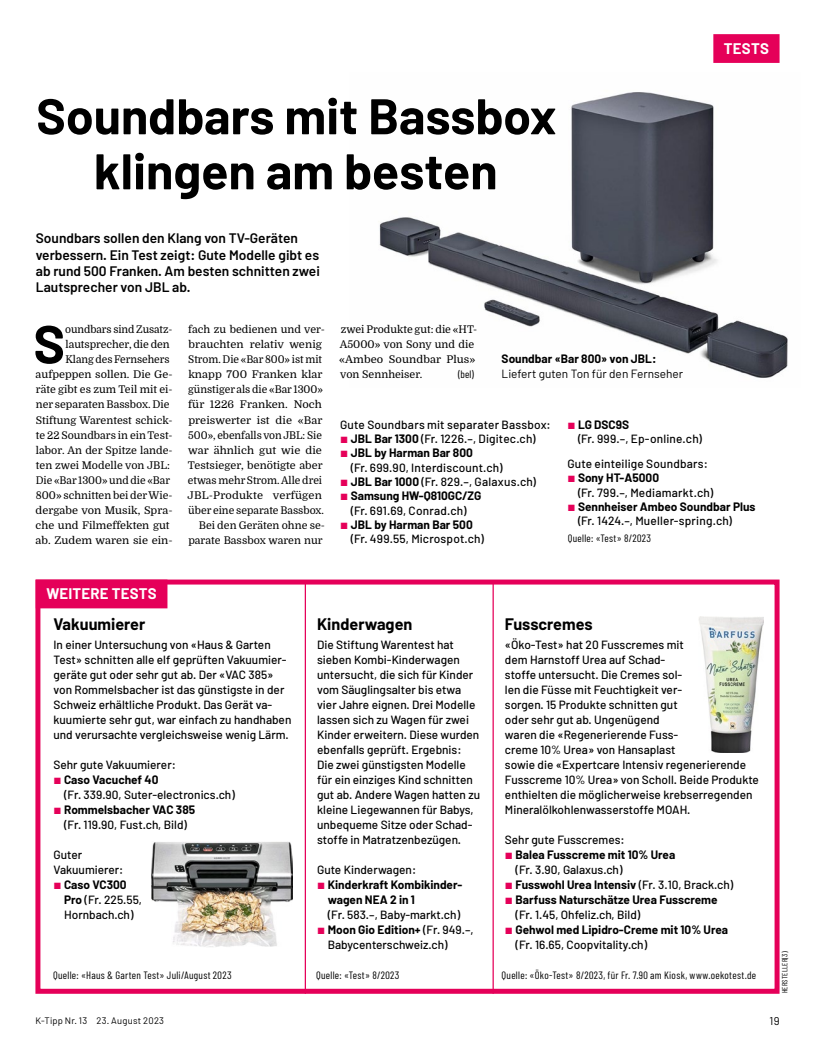
<style>
.page{position:relative;width:815px;height:1053px;background:#fff}
.page>*{position:absolute;margin:0;border:0;box-sizing:border-box;transform-origin:0 0}
.t1{font:700 53.5px "Barlow";color:#000}
.t2{font:700 50px/55px "Barlow";color:#000;text-align:center}
.t3{font:700 16.25px "Barlow";color:#000}
.t4{font:700 15px "Barlow";letter-spacing:.015em;color:#fff}
.t5{font:600 13.75px/16.2px "Barlow";color:#000}
.t6{font:500 11.88px/15px "Barlow";color:#000}
.t7{font:700 11.88px/15px "Barlow";color:#000}
.t8{font:500 11.88px/14.2px "Barlow";letter-spacing:.02em;color:#000;text-align:center}
.t9{font:11.88px "Barlow";color:#000}
.t10{font:11.25px "Barlow";color:#000}
.t11{font:10.62px/15px "Domine";color:#000;text-align:right}
.t12{font:10.62px/15px "Domine";color:#000;text-align:right;scale:.96 1}
.t13{font:10.62px "Barlow Condensed";letter-spacing:.025em;color:#000}
.t14{font:9.38px "Barlow";letter-spacing:.025em;color:#000}
.t15{font:7.5px "Barlow Condensed";letter-spacing:.03em;color:#000}
.s1{font-family:"National";font-weight:400;font-size:10.62px;color:#e50059}
.s2{font-weight:700}
.s3{font-weight:500}
</style>
<div class="page">
<svg style="left:35px;top:579px;width:745px;height:415px"></svg>
<hr style="left:305px;top:580px;width:1px;height:413px;background:#e50059">
<hr style="left:493px;top:580px;width:1px;height:413px;background:#e50059">
<img style="left:152px;top:841px;width:141px;height:106px">
<img style="left:379px;top:92px;width:409px;height:286px">
<img style="left:698px;top:617px;width:65px;height:135px">
<div style="left:713px;top:34px;width:67px;height:29px;background:#e50059"></div>
<div style="left:36px;top:579px;width:131px;height:29px;background:#e50059"></div>
<p class="t4" style="left:724px;top:39px;width:46px">TESTS</p>
<h2 class="t2" style="left:36px;top:88px;width:522px">Soundbars mit Bassbox klingen am besten</h2>
<p class="t5" style="left:36px;top:230px;width:286px">Soundbars sollen den Klang von TV-Geräten verbessern. Ein Test zeigt: Gute Modelle gibt es ab rund 500 Franken. Am besten schnitten zwei Lautsprecher von JBL ab.</p>
<h1 class="t1" style="left:33px;top:311px;width:33px">S</h1>
<p class="t12" style="left:36px;top:322px;width:144px">oundbars sind Zusatz&shy;lautsprecher, die den<br>Klang des Fernsehers aufpeppen sollen. Die Ge&shy;räte gibt es zum Teil mit ei&shy;ner separaten Bassbox. Die<br>Stiftung Warentest schick&shy;te 22 Soundbars in ein Test&shy;labor. An der Spitze lande&shy;ten zwei Modelle von JBL:<br>Die «Bar 1300» und die «Bar<br>800» schnitten bei der Wie&shy;dergabe von Musik, Spra&shy;che und Filmeffekten gut ab. Zudem waren sie ein-</p>
<p class="t11" style="left:187px;top:322px;width:139px">fach zu bedienen und ver&shy;brauchten relativ wenig<br>Strom. Die «Bar 800» ist mit knapp 700 Franken klar günstiger als die «Bar 1300» für 1226 Franken. Noch preiswerter ist die «Bar<br>500», ebenfalls von JBL: Sie war ähnlich gut wie die<br>Testsieger, benötigte aber etwas mehr Strom. Alle drei<br>JBL-Produkte verfügen über eine separate Bassbox.<br>Bei den Geräten ohne se&shy;parate Bassbox waren nur</p>
<p class="t11" style="left:339px;top:322px;width:140px;text-align:left">zwei Produkte gut: die «HT-<br>A5000» von Sony und die «Ambeo Soundbar Plus» von Sennheiser.</p>
<p class="t7" style="left:502px;top:351px;width:156px">Soundbar «Bar 800» von JBL:</p>
<p class="t9" style="left:502px;top:367px;width:183px">Liefert guten Ton für den Fernseher</p>
<p class="t13" style="left:458px;top:368px;width:17px">(bel)</p>
<p class="t6" style="left:340px;top:417px;width:212px">Gute Soundbars mit separater Bassbox:</p>
<p class="t6" style="left:340px;top:431px;width:197px"><span class="s1">■</span> <span class="s2">JBL Bar 1300</span> (Fr. 1226.–, Digitec.ch)</p>
<p class="t6" style="left:351px;top:446px;width:153px;line-height:14.2px;text-indent:-11px"><span class="s1">■</span> <span class="s2">JBL by Harman Bar 800<br></span>(Fr. 699.90, Interdiscount.ch)</p>
<p class="t8" style="left:340px;top:474px;width:197px"><span class="s1">■</span> <span class="s2">JBL Bar 1000</span> (Fr. 829.–, Galaxus.ch)</p>
<p class="t8" style="left:340px;top:488px;width:143px"><span class="s1">■</span> <span class="s2">Samsung HW-Q810GC/ZG </span>(Fr. 691.69, Conrad.ch)</p>
<p class="t6" style="left:351px;top:517px;width:135px;line-height:14.2px;text-indent:-11px"><span class="s1">■</span> <span class="s2">JBL by Harman Bar 500 </span>(Fr. 499.55, Microspot.ch)</p>
<p class="t6" style="left:578px;top:417px;width:125px;line-height:14.2px;text-indent:-11px"><span class="s1">■</span> <span class="s2">LG DSC9S<br></span>(Fr. 999.–, Ep-online.ch)</p>
<p class="t6" style="left:567px;top:456px;width:142px">Gute einteilige Soundbars:</p>
<p class="t8" style="left:578px;top:470px;width:137px;text-align:left;text-indent:-11px"><span class="s1">■</span> <span class="s2">Sony HT-A5000<br></span>(Fr. 799.–, Mediamarkt.ch)</p>
<p class="t6" style="left:578px;top:499px;width:179px;line-height:14.2px;text-indent:-11px"><span class="s1">■</span> <span class="s2">Sennheiser Ambeo Soundbar Plus </span>(Fr. 1424.–, Mueller-spring.ch)</p>
<p class="t13" style="left:568px;top:531px;width:85px">Quelle: «Test» 8/2023</p>
<p class="t4" style="left:46px;top:584px;width:112px">WEITERE TESTS</p>
<h3 class="t3" style="left:54px;top:614px;width:93px">Vakuumierer</h3>
<p class="t6" style="left:54px;top:636px;width:239px">In einer Untersuchung von «Haus &amp; Garten Test» schnitten alle elf geprüften Vakuumier&shy;geräte gut oder sehr gut ab. Der «VAC 385» von Rommelsbacher ist das günstigste in der Schweiz erhältliche Produkt. Das Gerät va&shy;kuumierte sehr gut, war einfach zu handhaben und verursachte vergleichsweise wenig Lärm.</p>
<p class="t6" style="left:54px;top:756px;width:124px">Sehr gute Vakuumierer:</p>
<p class="t6" style="left:64px;top:771px;width:172px;text-indent:-11px"><span class="s1">■</span> <span class="s2">Caso Vacuchef 40<br></span>(Fr. 339.90, Suter-electronics.ch)</p>
<p class="t6" style="left:54px;top:801px;width:143px;text-align:center"><span class="s1">■</span> <span class="s2">Rommelsbacher VAC 385 </span>(Fr. 119.90, Fust.ch, Bild)</p>
<p class="t6" style="left:54px;top:846px;width:71px">Guter<br>Vakuumierer:</p>
<p class="t6" style="left:64px;top:876px;width:79px;text-indent:-11px"><span class="s1">■</span> <span class="s2">Caso VC300<br>Pro</span> (Fr. 225.55,<br>Hornbach.ch)</p>
<h3 class="t3" style="left:317px;top:614px;width:97px">Kinderwagen</h3>
<p class="t6" style="left:317px;top:636px;width:164px">Die Stiftung Warentest hat sieben Kombi-Kinderwagen untersucht, die sich für Kinder vom Säuglingsalter bis etwa vier Jahre eignen. Drei Modelle lassen sich zu Wagen für zwei<br>Kinder erweitern. Diese wurden ebenfalls geprüft. Ergebnis:<br>Die zwei günstigsten Modelle für ein einziges Kind schnitten gut ab. Andere Wagen hatten zu kleine Liegewannen für Babys, unbequeme Sitze oder Schad&shy;stoffe in Matratzenbezügen.</p>
<p class="t6" style="left:317px;top:861px;width:101px">Gute Kinderwagen:</p>
<p class="t7" style="left:328px;top:876px;width:135px;text-indent:-11px"><span class="s1">■</span> Kinderkraft Kombikinder&shy;wagen NEA 2 in 1</p>
<p class="t6" style="left:328px;top:906px;width:134px">(Fr. 583.–, Baby-markt.ch)</p>
<p class="t6" style="left:328px;top:921px;width:147px;text-indent:-11px"><span class="s1">■</span> <span class="s2">Moon Gio Edition+</span> (Fr. 949.–,<br>Babycenterschweiz.ch)</p>
<h3 class="t3" style="left:505px;top:614px;width:89px">Fusscremes</h3>
<p class="t6" style="left:505px;top:636px;width:256px">«Öko-Test» hat 20 Fusscremes mit<br>dem Harnstoff Urea auf Schad-<br>stoffe untersucht. Die Cremes sol-<br>len die Füsse mit Feuchtigkeit ver-<br>sorgen. 15 Produkte schnitten gut<br>oder sehr gut ab. Ungenügend<br>waren die «Regenerierende Fuss-<br>creme 10% Urea» von Hansaplast<br>sowie die «Expertcare Intensiv regenerierende Fusscreme 10% Urea» von Scholl. Beide Produkte enthielten die möglicherweise krebserregenden Mineralölkohlenwasserstoffe MOAH.</p>
<p class="t6" style="left:505px;top:831px;width:121px">Sehr gute Fusscremes:</p>
<p class="t7" style="left:516px;top:846px;width:161px;text-indent:-11px"><span class="s1">■</span> Balea Fusscreme mit 10% Urea <span class="s3">(Fr. 3.90, Galaxus.ch)</span></p>
<p class="t7" style="left:505px;top:876px;width:230px"><span class="s1">■</span> Fusswohl Urea Intensiv <span class="s3">(Fr. 3.10, Brack.ch)</span></p>
<p class="t7" style="left:516px;top:891px;width:204px;text-indent:-11px"><span class="s1">■</span> Barfuss Naturschätze Urea Fusscreme <span class="s3">(Fr. 1.45, Ohfeliz.ch, Bild)</span></p>
<p class="t7" style="left:516px;top:921px;width:214px;text-indent:-11px"><span class="s1">■</span> Gehwol med Lipidro-Creme mit 10% Urea <span class="s3">(Fr. 16.65, Coopvitality.ch)</span></p>
<p class="t13" style="left:53px;top:968px;width:180px">Quelle: «Haus &amp; Garten Test» Juli/August 2023</p>
<p class="t13" style="left:316px;top:968px;width:85px">Quelle: «Test» 8/2023</p>
<p class="t13" style="left:502px;top:968px;width:256px">Quelle: «Öko-Test» 8/2023, für Fr. 7.90 am Kiosk, www.oekotest.de</p>
<p class="t15" style="left:780px;top:993px;width:43px;rotate:-90deg">HERSTELLER(3)</p>
<p class="t14" style="left:35px;top:1015px;width:130px">K-Tipp Nr. 13 23. August 2023</p>
<p class="t10" style="left:769px;top:1013px;width:12px">19</p>
</div>
